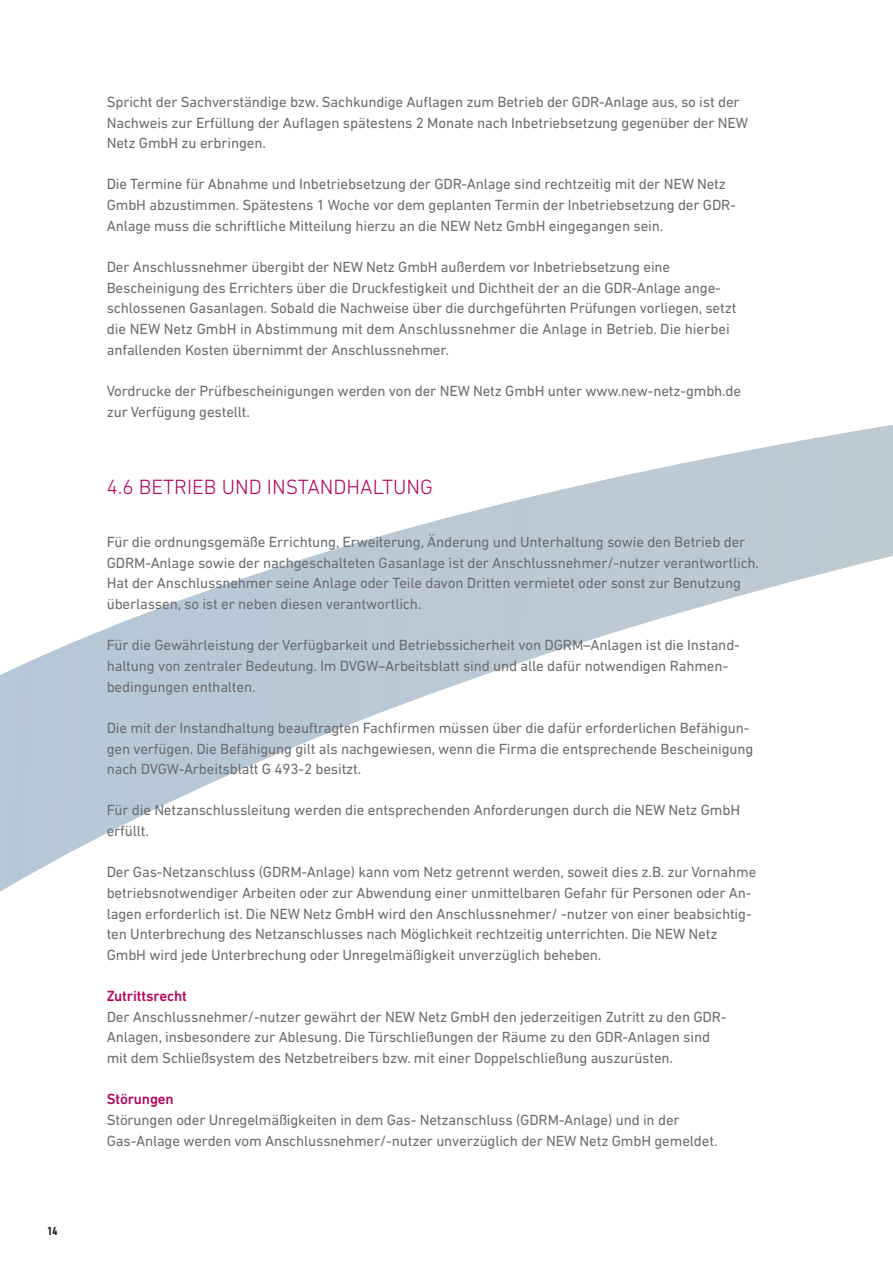
<style>
.page{position:relative;width:893px;height:1263px;background:#fff}
.page>*{position:absolute;margin:0;border:0;box-sizing:border-box;transform-origin:0 0}
.t1{font:300 21px "DIN Next LT Pro";color:#b6025e}
.t2{font:15px/20.7px "DIN Next LT Pro";letter-spacing:-.01em;color:#6c6d70}
.t3{font:500 15px "DIN Next LT Pro";letter-spacing:-.01em;color:#b6025e}
.t4{font:700 condensed 12px "DIN Next LT Pro";color:#231f20}
</style>
<div class="page">
<svg style="left:0;top:425px;width:893px;height:467px"></svg>
<p class="t4" style="left:48px;top:1224px;width:11px">14</p>
<p class="t2" style="left:107px;top:91px;width:643px">Spricht der Sachverständige bzw. Sachkundige Auflagen zum Betrieb der GDR-Anlage aus, so ist der<br>Nachweis zur Erfüllung der Auflagen spätestens 2 Monate nach Inbetriebsetzung gegenüber der NEW<br>Netz GmbH zu erbringen.</p>
<p class="t2" style="left:107px;top:174px;width:631px">Die Termine für Abnahme und Inbetriebsetzung der GDR-Anlage sind rechtzeitig mit der NEW Netz<br>GmbH abzustimmen. Spätestens 1 Woche vor dem geplanten Termin der Inbetriebsetzung der GDR-<br>Anlage muss die schriftliche Mitteilung hierzu an die NEW Netz GmbH eingegangen sein.</p>
<p class="t2" style="left:107px;top:256px;width:631px">Der Anschlussnehmer übergibt der NEW Netz GmbH außerdem vor Inbetriebsetzung eine Bescheinigung des Errichters über die Druckfestigkeit und Dichtheit der an die GDR-Anlage ange&shy;schlossenen Gasanlagen. Sobald die Nachweise über die durchgeführten Prüfungen vorliegen, setzt die NEW Netz GmbH in Abstimmung mit dem Anschlussnehmer die Anlage in Betrieb. Die hierbei anfallenden Kosten übernimmt der Anschlussnehmer.</p>
<p class="t2" style="left:107px;top:380px;width:636px">Vordrucke der Prüfbescheinigungen werden von der NEW Netz GmbH unter www.new-netz-gmbh.de zur Verfügung gestellt.</p>
<h1 class="t1" style="left:107px;top:475px;width:328px">4.6 BETRIEB UND INSTANDHALTUNG</h1>
<p class="t2" style="left:107px;top:531px;width:654px">Für die ordnungsgemäße Errichtung, Erweiterung, Änderung und Unterhaltung sowie den Betrieb der GDRM-Anlage sowie der nachgeschalteten Gasanlage ist der Anschlussnehmer/-nutzer verantwortlich.<br>Hat der Anschlussnehmer seine Anlage oder Teile davon Dritten vermietet oder sonst zur Benutzung überlassen, so ist er neben diesen verantwortlich.</p>
<p class="t2" style="left:107px;top:635px;width:635px">Für die Gewährleistung der Verfügbarkeit und Betriebssicherheit von DGRM–Anlagen ist die Instand&shy;haltung von zentraler Bedeutung. Im DVGW–Arbeitsblatt sind und alle dafür notwendigen Rahmen&shy;bedingungen enthalten.</p>
<p class="t2" style="left:107px;top:717px;width:648px">Die mit der Instandhaltung beauftragten Fachfirmen müssen über die dafür erforderlichen Befähigun&shy;gen verfügen. Die Befähigung gilt als nachgewiesen, wenn die Firma die entsprechende Bescheinigung nach DVGW-Arbeitsblatt G 493-2 besitzt.</p>
<p class="t2" style="left:107px;top:800px;width:635px">Für die Netzanschlussleitung werden die entsprechenden Anforderungen durch die NEW Netz GmbH erfüllt.</p>
<p class="t2" style="left:107px;top:862px;width:651px">Der Gas-Netzanschluss (GDRM-Anlage) kann vom Netz getrennt werden, soweit dies z.B. zur Vornahme betriebsnotwendiger Arbeiten oder zur Abwendung einer unmittelbaren Gefahr für Personen oder An&shy;lagen erforderlich ist. Die NEW Netz GmbH wird den Anschlussnehmer/ -nutzer von einer beabsichtig&shy;ten Unterbrechung des Netzanschlusses nach Möglichkeit rechtzeitig unterrichten. Die NEW Netz GmbH wird jede Unterbrechung oder Unregelmäßigkeit unverzüglich beheben.</p>
<p class="t3" style="left:107px;top:987px;width:82px">Zutrittsrecht</p>
<p class="t2" style="left:107px;top:1006px;width:621px">Der Anschlussnehmer/-nutzer gewährt der NEW Netz GmbH den jederzeitigen Zutritt zu den GDR-<br>Anlagen, insbesondere zur Ablesung. Die Türschließungen der Räume zu den GDR-Anlagen sind mit dem Schließsystem des Netzbetreibers bzw. mit einer Doppelschließung auszurüsten.</p>
<p class="t3" style="left:107px;top:1090px;width:69px">Störungen</p>
<p class="t2" style="left:107px;top:1109px;width:612px">Störungen oder Unregelmäßigkeiten in dem Gas- Netzanschluss (GDRM-Anlage) und in der<br>Gas-Anlage werden vom Anschlussnehmer/-nutzer unverzüglich der NEW Netz GmbH gemeldet.</p>
</div>
